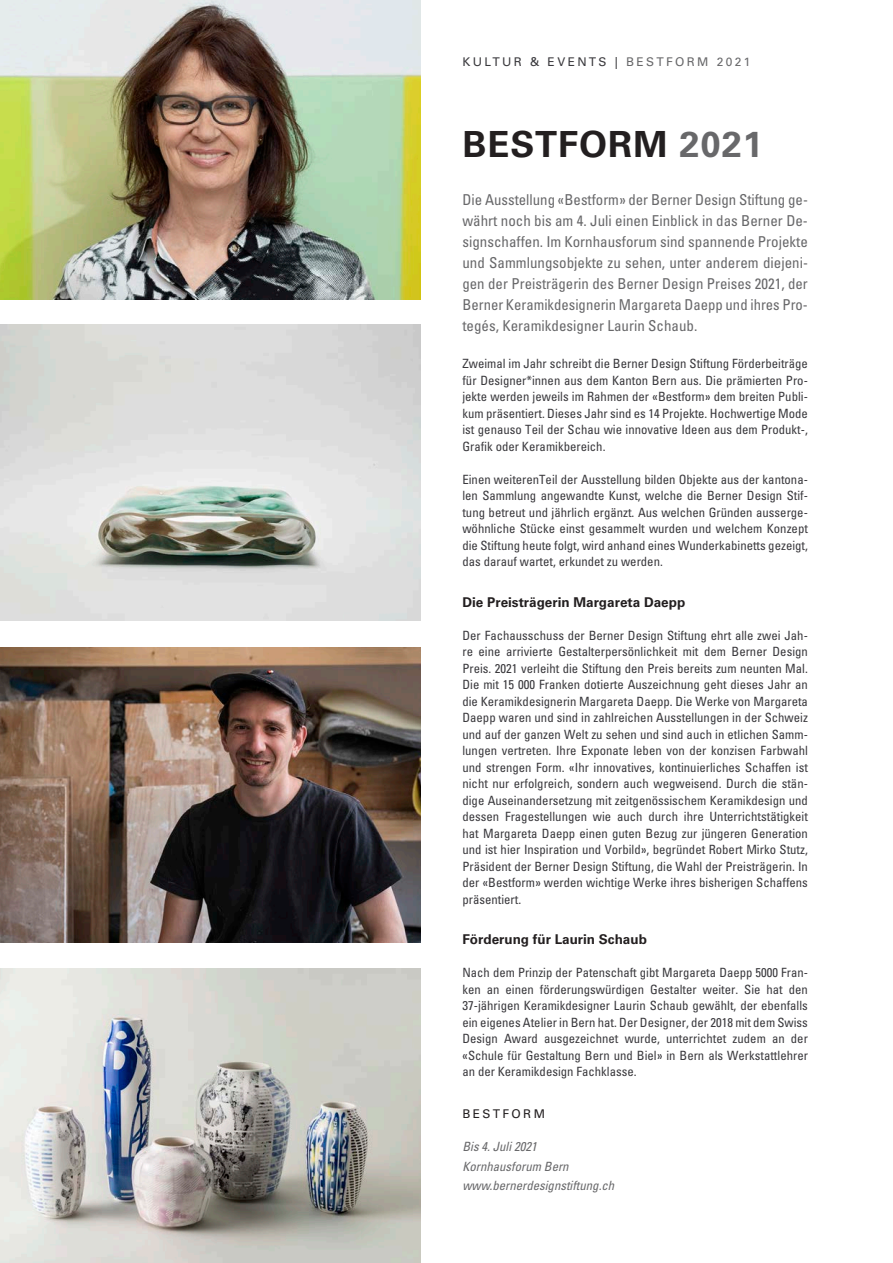
<style>
.page{position:relative;width:893px;height:1263px;background:#fff}
.page>*{position:absolute;margin:0;border:0;box-sizing:border-box;transform-origin:0 0}
.t1{font:700 36px "Univers LT";letter-spacing:.03em;color:#231f20}
.t2{font:condensed 15px/21px "Univers LT";color:#68686a}
.t3{font:700 13.5px "Univers LT";color:#231f20}
.t4{font:condensed 12.75px/16.5px "Univers LT";color:#3a393d;text-align:justify}
.Text{font:italic condensed 12.75px "Univers LT Std";color:#68686a}
.t5{font:12px "Univers LT";letter-spacing:.2em;color:#3a393d}
.Text-2{font:12px "Univers LT";letter-spacing:.2em;color:#231f20}
.s1{color:#68686a}
</style>
<div class="page">
<img style="left:0;top:0;width:421px;height:300px">
<img style="left:0;top:325px;width:421px;height:295px">
<img style="left:0;top:647px;width:421px;height:296px">
<img style="left:0;top:969px;width:421px;height:294px">
<p class="t5" style="left:462px;top:55px;width:290px">KULTUR &amp; EVENTS | <span class="s1">BESTFORM 2021</span></p>
<p class="t1" style="left:462px;top:123px;width:302px">BESTFORM <span class="s1">2021</span></p>
<p class="t2" style="left:462px;top:189px;width:347px">Die Ausstellung «Bestform» der Berner Design Stiftung ge-</p>
<p class="t2" style="left:462px;top:210px;width:347px">währt noch bis am 4. Juli einen Einblick in das Berner De&shy;signschaffen. Im Kornhausforum sind spannende Projekte und Sammlungsobjekte zu sehen, unter anderem diejeni&shy;gen der Preisträgerin des Berner Design Preises 2021, der Berner Keramikdesignerin Margareta Daepp und ihres Pro-- tegés, Keramikdesigner Laurin Schaub.</p>
<p class="t4" style="left:462px;top:355px;width:347px">Zweimal im Jahr schreibt die Berner Design Stiftung Förderbeiträge für Designer*innen aus dem Kanton Bern aus. Die prämierten Pro&shy;jekte werden jeweils im Rahmen der «Bestform» dem breiten Publi&shy;kum präsentiert. Dieses Jahr sind es 14 Projekte. Hochwertige Mode ist genauso Teil der Schau wie innovative Ideen aus dem Produkt-, Grafik oder Keramikbereich.</p>
<p class="t4" style="left:462px;top:471px;width:347px">Einen weiterenTeil der Ausstellung bilden Objekte aus der kantona&shy;len Sammlung angewandte Kunst, welche die Berner Design Stif&shy;tung betreut und jährlich ergänzt. Aus welchen Gründen ausserge&shy;wöhnliche Stücke einst gesammelt wurden und welchem Konzept die Stiftung heute folgt, wird anhand eines Wunderkabinetts gezeigt, das darauf wartet, erkundet zu werden.</p>
<p class="t3" style="left:462px;top:594px;width:224px">Die Preisträgerin Margareta Daepp</p>
<p class="t4" style="left:462px;top:627px;width:347px">Der Fachausschuss der Berner Design Stiftung ehrt alle zwei Jah&shy;re eine arrivierte Gestalterpersönlichkeit mit dem Berner Design Preis. 2021 verleiht die Stiftung den Preis bereits zum neunten Mal.<br>Die mit 15 000 Franken dotierte Auszeichnung geht dieses Jahr an die Keramikdesignerin Margareta Daepp. Die Werke von Margareta Daepp waren und sind in zahlreichen Ausstellungen in der Schweiz und auf der ganzen Welt zu sehen und sind auch in etlichen Samm&shy;lungen vertreten. Ihre Exponate leben von der konzisen Farbwahl und strengen Form. «Ihr innovatives, kontinuierliches Schaffen ist nicht nur erfolgreich, sondern auch wegweisend. Durch die stän&shy;dige Auseinandersetzung mit zeitgenössischem Keramikdesign und dessen Fragestellungen wie auch durch ihre Unterrichtstätigkeit hat Margareta Daepp einen guten Bezug zur jüngeren Generation und ist hier Inspiration und Vorbild», begründet Robert Mirko Stutz, Präsident der Berner Design Stiftung, die Wahl der Preisträgerin. In der «Bestform» werden wichtige Werke ihres bisherigen Schaffens präsentiert.</p>
<p class="t3" style="left:462px;top:932px;width:186px">Förderung für Laurin Schaub</p>
<p class="t4" style="left:462px;top:964px;width:347px">Nach dem Prinzip der Patenschaft gibt Margareta Daepp 5000 Fran&shy;ken an einen förderungswürdigen Gestalter weiter. Sie hat den 37-jährigen Keramikdesigner Laurin Schaub gewählt, der ebenfalls ein eigenes Atelier in Bern hat. Der Designer, der 2018 mit dem Swiss Design Award ausgezeichnet wurde, unterrichtet zudem an der «Schule für Gestaltung Bern und Biel» in Bern als Werkstattlehrer an der Keramikdesign Fachklasse.</p>
<p class="Text-2" style="left:462px;top:1107px;width:84px">BESTFORM</p>
<p class="Text" style="left:462px;top:1139px;width:76px">Bis 4. Juli 2021</p>
<p class="Text" style="left:462px;top:1158px;width:108px">Kornhausforum Bern</p>
<p class="Text" style="left:462px;top:1178px;width:153px">www.bernerdesignstiftung.ch</p>
</div>
